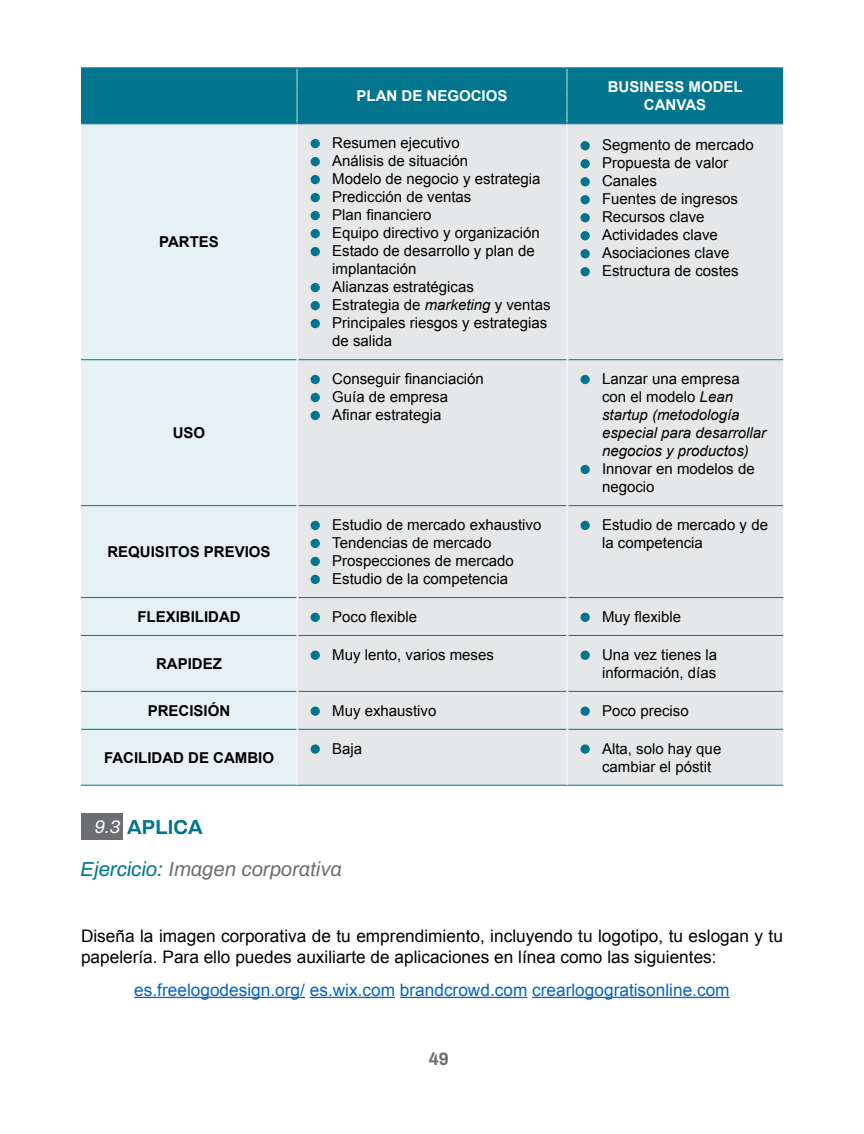
<style>
.page{position:relative;width:864px;height:1134px;background:#fff}
.page>*{position:absolute;margin:0;border:0;box-sizing:border-box;transform-origin:0 0}
.t1{font:italic 20.25px/42px "Archivo";color:#6d6e71}
.t2{font:700 18px "Archivo";color:#6d6e71}
.t3{font:17.25px/21px "Arial";color:#000}
.t4{font:17.25px "Arial";color:#0563c1}
.t5{font:15px/18px "Arial";color:#000}
.t6{font:italic 15px/18px "Arial";color:#000}
.t7{font:700 15px "Arial";color:#000}
.t8{font:700 15px/18px "Arial";color:#fff;text-align:center}
.s1{font-style:italic}
.s2{font-style:normal}
.s3{font-size:18.15px;color:#fff}
.s4{font-weight:700;font-style:normal;color:#00758d}
.s5{color:#00758d}
</style>
<div class="page">
<hr style="left:134px;top:997px;width:171px;height:1px;background:#0563c1">
<hr style="left:310px;top:997px;width:85px;height:1px;background:#0563c1">
<hr style="left:400px;top:997px;width:127px;height:1px;background:#0563c1">
<hr style="left:532px;top:997px;width:198px;height:1px;background:#0563c1">
<div style="left:81px;top:69px;width:702px;height:54px;background:#00758d"></div>
<div style="left:81px;top:124px;width:216px;height:661px;background:#e6f1f4"></div>
<div style="left:298px;top:124px;width:485px;height:661px;background:#e6e7e8"></div>
<hr style="left:81px;top:68px;width:216px;height:1px;background:#00758d">
<hr style="left:297px;top:68px;width:270px;height:1px;background:#00758d">
<hr style="left:567px;top:68px;width:216px;height:1px;background:#00758d">
<hr style="left:81px;top:123px;width:216px;height:1px;background:#00758d">
<hr style="left:297px;top:123px;width:270px;height:1px;background:#00758d">
<hr style="left:567px;top:123px;width:216px;height:1px;background:#00758d">
<hr style="left:81px;top:359px;width:216px;height:1px;background:#00758d">
<hr style="left:297px;top:359px;width:270px;height:1px;background:#00758d">
<hr style="left:567px;top:359px;width:216px;height:1px;background:#00758d">
<hr style="left:81px;top:505px;width:216px;height:1px;background:#00758d">
<hr style="left:297px;top:505px;width:270px;height:1px;background:#00758d">
<hr style="left:567px;top:505px;width:216px;height:1px;background:#00758d">
<hr style="left:81px;top:597px;width:216px;height:1px;background:#00758d">
<hr style="left:297px;top:597px;width:270px;height:1px;background:#00758d">
<hr style="left:567px;top:597px;width:216px;height:1px;background:#00758d">
<hr style="left:81px;top:635px;width:216px;height:1px;background:#00758d">
<hr style="left:297px;top:635px;width:270px;height:1px;background:#00758d">
<hr style="left:567px;top:635px;width:216px;height:1px;background:#00758d">
<hr style="left:81px;top:691px;width:216px;height:1px;background:#00758d">
<hr style="left:297px;top:691px;width:270px;height:1px;background:#00758d">
<hr style="left:567px;top:691px;width:216px;height:1px;background:#00758d">
<hr style="left:81px;top:729px;width:216px;height:1px;background:#00758d">
<hr style="left:297px;top:729px;width:270px;height:1px;background:#00758d">
<hr style="left:567px;top:729px;width:216px;height:1px;background:#00758d">
<hr style="left:81px;top:785px;width:216px;height:1px;background:#00758d">
<hr style="left:297px;top:785px;width:270px;height:1px;background:#00758d">
<hr style="left:567px;top:785px;width:216px;height:1px;background:#00758d">
<svg style="left:297px;top:69px;width:1px;height:716px"></svg>
<svg style="left:567px;top:69px;width:1px;height:716px"></svg>
<div style="left:311px;top:139px;width:9px;height:9px;background:#00758d;border-radius:50%"></div>
<div style="left:311px;top:157px;width:9px;height:9px;background:#00758d;border-radius:50%"></div>
<div style="left:311px;top:175px;width:9px;height:9px;background:#00758d;border-radius:50%"></div>
<div style="left:311px;top:193px;width:9px;height:9px;background:#00758d;border-radius:50%"></div>
<div style="left:311px;top:211px;width:9px;height:9px;background:#00758d;border-radius:50%"></div>
<div style="left:311px;top:229px;width:9px;height:9px;background:#00758d;border-radius:50%"></div>
<div style="left:311px;top:247px;width:9px;height:9px;background:#00758d;border-radius:50%"></div>
<div style="left:311px;top:283px;width:9px;height:9px;background:#00758d;border-radius:50%"></div>
<div style="left:311px;top:301px;width:9px;height:9px;background:#00758d;border-radius:50%"></div>
<div style="left:311px;top:319px;width:9px;height:9px;background:#00758d;border-radius:50%"></div>
<div style="left:581px;top:141px;width:9px;height:9px;background:#00758d;border-radius:50%"></div>
<div style="left:581px;top:159px;width:9px;height:9px;background:#00758d;border-radius:50%"></div>
<div style="left:581px;top:177px;width:9px;height:9px;background:#00758d;border-radius:50%"></div>
<div style="left:581px;top:195px;width:9px;height:9px;background:#00758d;border-radius:50%"></div>
<div style="left:581px;top:213px;width:9px;height:9px;background:#00758d;border-radius:50%"></div>
<div style="left:581px;top:231px;width:9px;height:9px;background:#00758d;border-radius:50%"></div>
<div style="left:581px;top:249px;width:9px;height:9px;background:#00758d;border-radius:50%"></div>
<div style="left:581px;top:267px;width:9px;height:9px;background:#00758d;border-radius:50%"></div>
<div style="left:311px;top:375px;width:9px;height:9px;background:#00758d;border-radius:50%"></div>
<div style="left:311px;top:393px;width:9px;height:9px;background:#00758d;border-radius:50%"></div>
<div style="left:311px;top:411px;width:9px;height:9px;background:#00758d;border-radius:50%"></div>
<div style="left:581px;top:375px;width:9px;height:9px;background:#00758d;border-radius:50%"></div>
<div style="left:581px;top:465px;width:9px;height:9px;background:#00758d;border-radius:50%"></div>
<div style="left:311px;top:521px;width:9px;height:9px;background:#00758d;border-radius:50%"></div>
<div style="left:311px;top:539px;width:9px;height:9px;background:#00758d;border-radius:50%"></div>
<div style="left:311px;top:557px;width:9px;height:9px;background:#00758d;border-radius:50%"></div>
<div style="left:311px;top:575px;width:9px;height:9px;background:#00758d;border-radius:50%"></div>
<div style="left:581px;top:521px;width:9px;height:9px;background:#00758d;border-radius:50%"></div>
<div style="left:311px;top:613px;width:9px;height:9px;background:#00758d;border-radius:50%"></div>
<div style="left:581px;top:613px;width:9px;height:9px;background:#00758d;border-radius:50%"></div>
<div style="left:311px;top:651px;width:9px;height:9px;background:#00758d;border-radius:50%"></div>
<div style="left:581px;top:651px;width:9px;height:9px;background:#00758d;border-radius:50%"></div>
<div style="left:311px;top:707px;width:9px;height:9px;background:#00758d;border-radius:50%"></div>
<div style="left:581px;top:707px;width:9px;height:9px;background:#00758d;border-radius:50%"></div>
<div style="left:311px;top:744px;width:9px;height:10px;background:#00758d;border-radius:50%"></div>
<div style="left:581px;top:744px;width:9px;height:10px;background:#00758d;border-radius:50%"></div>
<div style="left:81px;top:814px;width:41px;height:26px;background:#6d6e71"></div>
<p class="t7" style="left:159px;top:232px;width:61px">PARTES</p>
<p class="t7" style="left:173px;top:423px;width:34px">USO</p>
<p class="t7" style="left:107px;top:542px;width:165px">REQUISITOS PREVIOS</p>
<p class="t8" style="left:357px;top:88px;width:152px">PLAN DE NEGOCIOS</p>
<p class="t8" style="left:608px;top:79px;width:137px">BUSINESS MODEL<br>CANVAS</p>
<p class="t5" style="left:332px;top:134px;width:220px">Resumen ejecutivo<br>Análisis de situación<br>Modelo de negocio y estrategia<br>Predicción de ventas<br>Plan financiero<br>Equipo directivo y organización<br>Estado de desarrollo y plan de implantación<br>Alianzas estratégicas<br>Estrategia de <span class="s1">marketing</span> y ventas<br>Principales riesgos y estrategias de salida</p>
<p class="t5" style="left:602px;top:136px;width:153px">Segmento de mercado<br>Propuesta de valor<br>Canales<br>Fuentes de ingresos<br>Recursos clave<br>Actividades clave<br>Asociaciones clave<br>Estructura de costes</p>
<p class="t5" style="left:332px;top:370px;width:153px">Conseguir financiación<br>Guía de empresa<br>Afinar estrategia</p>
<p class="t6" style="left:602px;top:370px;width:166px"><span class="s2">Lanzar una empresa con el modelo</span> Lean startup (metodología especial para desarrollar negocios y productos)</p>
<p class="t5" style="left:602px;top:460px;width:154px">Innovar en modelos de negocio</p>
<p class="t5" style="left:332px;top:516px;width:211px">Estudio de mercado exhaustivo<br>Tendencias de mercado<br>Prospecciones de mercado<br>Estudio de la competencia</p>
<p class="t5" style="left:602px;top:516px;width:167px">Estudio de mercado y de la competencia</p>
<p class="t7" style="left:137px;top:607px;width:105px">FLEXIBILIDAD</p>
<p class="t5" style="left:332px;top:608px;width:87px">Poco flexible</p>
<p class="t5" style="left:602px;top:608px;width:81px">Muy flexible</p>
<p class="t7" style="left:156px;top:654px;width:67px">RAPIDEZ</p>
<p class="t5" style="left:332px;top:646px;width:163px">Muy lento, varios meses</p>
<p class="t5" style="left:602px;top:646px;width:117px">Una vez tienes la información, días</p>
<p class="t7" style="left:148px;top:701px;width:84px">PRECISIÓN</p>
<p class="t5" style="left:332px;top:702px;width:106px">Muy exhaustivo</p>
<p class="t5" style="left:602px;top:702px;width:88px">Poco preciso</p>
<p class="t7" style="left:104px;top:748px;width:171px">FACILIDAD DE CAMBIO</p>
<p class="t5" style="left:332px;top:740px;width:32px">Baja</p>
<p class="t5" style="left:602px;top:740px;width:121px">Alta, solo hay que cambiar el póstit</p>
<h1 class="t1" style="left:81px;top:804px;width:263px;text-indent:14px"><span class="s3">9.3</span> <span class="s4">APLICA<br></span><span class="s5">Ejercicio:</span> Imagen corporativa</h1>
<p class="t3" style="left:81px;top:925px;width:704px">Diseña la imagen corporativa de tu emprendimiento, incluyendo tu logotipo, tu eslogan y tu papelería. Para ello puedes auxiliarte de aplicaciones en línea como las siguientes:</p>
<p class="t4" style="left:134px;top:978px;width:597px">es.freelogodesign.org/ es.wix.com brandcrowd.com crearlogogratisonline.com</p>
<p class="t2" style="left:429px;top:1046px;width:22px">49</p>
</div>
